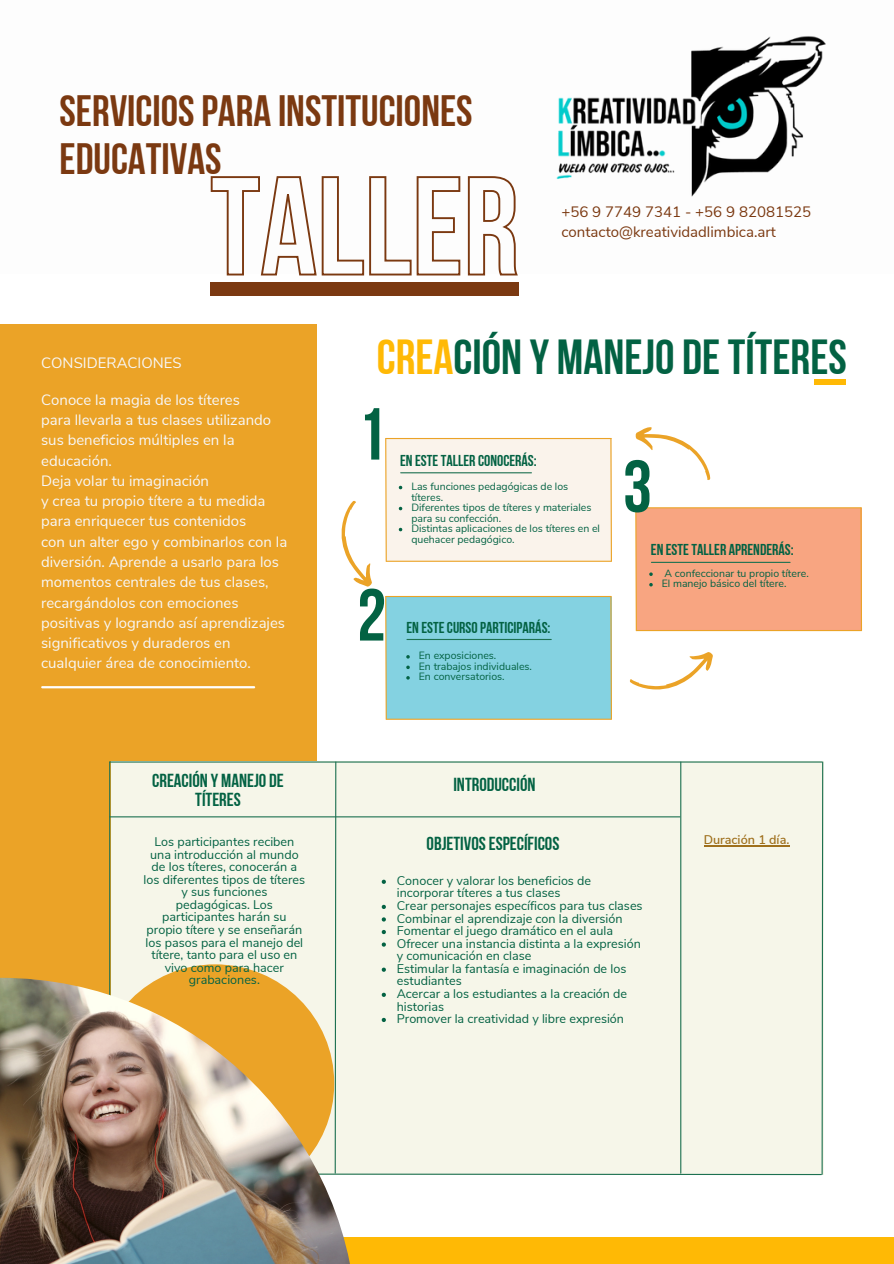
<style>
.page{position:relative;width:894px;height:1264px;background:#fff}
.page>*{position:absolute;margin:0;border:0;box-sizing:border-box;transform-origin:0 0}
.t1{font:73.35px "Bebas Neue Cyrillic";color:#036243}
.t2{font:62.55px "Bebas Neue Cyrillic";color:#ffb905}
.t3{font:49.05px "Bebas Neue Cyrillic";color:#036243}
.t4{font:43.8px/48.2px "Bebas Neue Cyrillic";color:#7b3911}
.t5{font:18.75px/18.8px "Bebas Neue Cyrillic";color:#036243;text-align:center}
.t6{font:15.75px "Bebas Neue Cyrillic";color:#036243}
.t7{font:15px "Nunito Sans";color:#7b3911}
.t8{font:14.85px/20.2px "Nunito Sans";color:#f7f7f7}
.t9{font:12.6px/12.6px "Nunito Sans";color:#036243}
.t10{font:600 12.6px "Nunito Sans";color:#9f701d}
.t11{font:10.5px/10.5px "Nunito Sans";color:#036243}
.s1{color:#ffb905}
</style>
<div class="page">
<div style="left:0;top:324px;width:316px;height:939px;background:#eba327"></div>
<div style="left:0;top:1237px;width:893px;height:26px;background:#ffb905"></div>
<div style="left:386px;top:439px;width:225px;height:121px;background:#faf3eb"></div>
<hr style="left:400px;top:472px;width:131px;height:1px;background:#1d7151">
<hr style="left:385px;top:438px;width:226px;height:1px;background:#eba327">
<hr style="left:386px;top:560px;width:224px;height:2px;background:#eba327">
<svg style="left:609px;top:438px;width:3px;height:124px"></svg>
<svg style="left:385px;top:438px;width:2px;height:124px"></svg>
<hr style="left:385px;top:596px;width:226px;height:1px;background:#eba327">
<div style="left:386px;top:597px;width:225px;height:121px;background:#84d2e1"></div>
<hr style="left:407px;top:639px;width:144px;height:1px;background:#1d7151">
<hr style="left:386px;top:718px;width:224px;height:1px;background:#eba327">
<svg style="left:609px;top:595px;width:3px;height:125px"></svg>
<svg style="left:385px;top:595px;width:2px;height:125px"></svg>
<div style="left:636px;top:508px;width:224px;height:122px;background:#f8a581"></div>
<hr style="left:651px;top:562px;width:138px;height:1px;background:#1d7151">
<hr style="left:635px;top:507px;width:226px;height:1px;background:#eba327">
<hr style="left:636px;top:630px;width:224px;height:1px;background:#eba327">
<svg style="left:859px;top:507px;width:3px;height:124px"></svg>
<svg style="left:635px;top:507px;width:2px;height:124px"></svg>
<svg style="left:341px;top:500px;width:31px;height:87px"></svg>
<svg style="left:629px;top:652px;width:84px;height:38px"></svg>
<svg style="left:635px;top:427px;width:76px;height:53px"></svg>
<div style="left:109px;top:761px;width:714px;height:414px;background:#f6f6e9"></div>
<div style="left:210px;top:282px;width:309px;height:13px;background:#7b3911"></div>
<svg style="left:210px;top:176px;width:308px;height:100px"></svg>
<img style="left:556px;top:36px;width:270px;height:161px">
<img style="left:0;top:977px;width:356px;height:286px">
<hr style="left:42px;top:686px;width:212px;height:2px;background:#fff">
<p class="t4" style="left:60px;top:91px;width:414px">SERVICIOSPARA INSTITUCIONES<br>EDUCATIVAS</p>
<p class="t7" style="left:561px;top:201px;width:251px">+56 9 7749 7341 - +56 9 82081525</p>
<p class="t7" style="left:561px;top:222px;width:216px">contacto@kreatividadlimbica.art</p>
<p class="t8" style="left:41px;top:353px;width:142px">CONSIDERACIONES</p>
<p class="t8" style="left:41px;top:390px;width:200px">Conoce la magia de los títeres</p>
<p class="t8" style="left:41px;top:410px;width:231px">para llevarla a tus clases utilizando sus beneficios múltiples en la educación.</p>
<p class="t8" style="left:41px;top:471px;width:169px">Deja volar tu imaginación</p>
<p class="t8" style="left:41px;top:491px;width:226px">y crea tu propio títere a tu medida</p>
<p class="t8" style="left:41px;top:511px;width:207px">para enriquecer tus contenidos</p>
<p class="t8" style="left:41px;top:531px;width:247px">con un alter ego y combinarlos con la diversión. Aprende a usarlo para los momentos centrales de tus clases, recargándolos con emociones positivas y logrando así aprendizajes significativos y duraderos en cualquier área de conocimiento.</p>
<p class="t3" style="left:376px;top:337px;width:471px"><span class="s1">CREA</span>CIÓN Y MANEJO DETÍTERES</p>
<p class="t2" style="left:813px;top:332px;width:33px">_</p>
<p class="t1" style="left:357px;top:404px;width:31px">1</p>
<p class="t6" style="left:400px;top:454px;width:138px">EN ESTETALLER CONOCERÁS:</p>
<p class="t11" style="left:411px;top:481px;width:158px">Las funciones pedagógicas de los títeres.</p>
<p class="t11" style="left:411px;top:502px;width:181px">Diferentes tipos de títeres y materiales para su confección.</p>
<p class="t11" style="left:411px;top:523px;width:190px">Distintas aplicaciones de los títeres en el quehacer pedagógico.</p>
<p class="t1" style="left:357px;top:585px;width:31px">2</p>
<p class="t6" style="left:406px;top:620px;width:145px">EN ESTECURSOPARTICIPARÁS:</p>
<p class="t11" style="left:419px;top:650px;width:79px">En exposiciones.</p>
<p class="t11" style="left:419px;top:661px;width:115px">En trabajos individuales.</p>
<p class="t11" style="left:419px;top:671px;width:87px">En conversatorios.</p>
<p class="t1" style="left:622px;top:457px;width:31px">3</p>
<p class="t6" style="left:650px;top:543px;width:144px">EN ESTETALLER APRENDERÁS:</p>
<p class="t11" style="left:664px;top:568px;width:146px">A confeccionar tu propio títere.</p>
<p class="t11" style="left:661px;top:578px;width:126px">El manejo básico del títere.</p>
<p class="t5" style="left:152px;top:773px;width:133px">CREACIÓN Y MANEJO DE<br>TÍTERES</p>
<p class="t5" style="left:453px;top:776px;width:84px">INTRODUCCIÓN</p>
<p class="t5" style="left:426px;top:835px;width:134px">OBJETIVOSESPECÍFICOS</p>
<p class="t10" style="left:703px;top:831px;width:87px">Duración 1 día.</p>
<p class="t9" style="left:396px;top:874px;width:196px">Conocer y valorar los beneficios de incorporar títeres a tus clases</p>
<p class="t9" style="left:396px;top:899px;width:247px">Crear personajes específicos para tus clases</p>
<p class="t9" style="left:396px;top:912px;width:227px">Combinar el aprendizaje con la diversión</p>
<p class="t9" style="left:396px;top:924px;width:218px">Fomentar el juego dramático en el aula</p>
<p class="t9" style="left:396px;top:937px;width:245px">Ofrecer una instancia distinta a la expresión y comunicación en clase</p>
<p class="t9" style="left:396px;top:962px;width:231px">Estimular la fantasía e imaginación de los estudiantes</p>
<p class="t9" style="left:396px;top:987px;width:232px">Acercar a los estudiantes a la creación de historias</p>
<p class="t9" style="left:396px;top:1012px;width:229px">Promover la creatividad y libre expresión</p>
<p class="t9" style="left:143px;top:835px;width:163px;text-align:center">Los participantes reciben una introducción al mundo de los títeres, conocerán a los diferentes tipos de títeres y sus funciones pedagógicas. Los participantes harán su propio títere y se enseñarán los pasos para el manejo del títere, tanto para el uso en vivo como para hacer grabaciones.</p>
</div>
